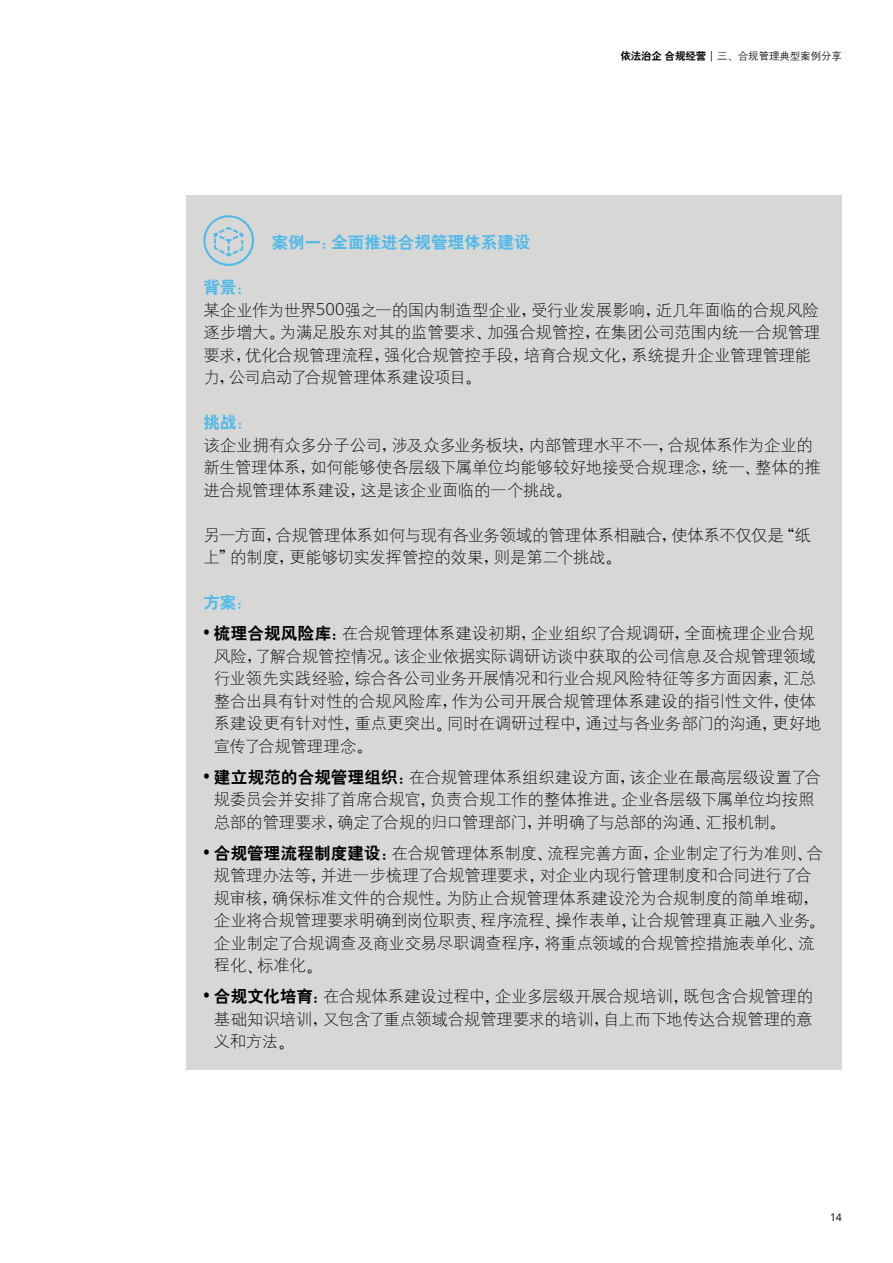
<style>
.page{position:relative;width:893px;height:1263px;background:#fff}
.page>*{position:absolute;margin:0;border:0;box-sizing:border-box;transform-origin:0 0}
.t1{font:16.5px/22.5px "H Yg 1 gj";letter-spacing:-.015em;color:#000}
.t2{font:16.5px "H Yb 2 gj";letter-spacing:.005em;color:#52b9e9}
.t3{font:10.5px "H Yg 2 gj";letter-spacing:-.01em;color:#000}
.t4{font:10.5px "Open Sans";color:#000}
.s1{font-family:"H Ya 6 gj"}
.s2{font-family:"H Yb 2 gj"}
.s3{font-family:"Open Sans"}
.s4{font-family:"Open Sans";font-weight:300}
.s5{font-family:"Open Sans";font-weight:700}
</style>
<div class="page">
<div style="left:186px;top:195px;width:656px;height:874px;background:#d7d8d6"></div>
<svg style="left:203px;top:215px;width:51px;height:51px"></svg>
<p class="t2" style="left:272px;top:234px;width:260px">案例一<span class="s1">：</span>全面推进合规管理体系建设</p>
<p class="t3" style="left:620px;top:51px;width:223px"><span class="s2">依法治企合规经营</span> <span class="s3">|</span> 三<span class="s1">、</span>合规管理典型案例分享</p>
<p class="t2" style="left:203px;top:279px;width:50px">背景<span class="s1">：</span></p>
<p class="t1" style="left:203px;top:298px;width:619px">某企业作为世界<span class="s4">500</span>强之一的国内制造型企业<span class="s1">，</span>受行业发展影响<span class="s1">，</span>近几年面临的合规风险逐步增大<span class="s1">。</span>为满足股东对其的监管要求<span class="s1">、</span>加强合规管控<span class="s1">，</span>在集团公司范围内统一合规管理要求<span class="s1">，</span>优化合规管理流程<span class="s1">，</span>强化合规管控手段<span class="s1">，</span>培育合规文化<span class="s1">，</span>系统提升企业管理管理能力<span class="s1">，</span>公司启动了合规管理体系建设项目<span class="s1">。</span></p>
<p class="t2" style="left:203px;top:414px;width:50px">挑战<span class="s1">：</span></p>
<p class="t1" style="left:203px;top:433px;width:619px">该企业拥有众多分子公司<span class="s1">，</span>涉及众多业务板块<span class="s1">，</span>内部管理水平不一<span class="s1">，</span>合规体系作为企业的新生管理体系<span class="s1">，</span>如何能够使各层级下属单位均能够较好地接受合规理念<span class="s1">，</span>统一<span class="s1">、</span>整体的推进合规管理体系建设<span class="s1">，</span>这是该企业面临的一个挑战<span class="s1">。</span></p>
<p class="t1" style="left:203px;top:523px;width:609px">另一方面<span class="s1">，</span>合规管理体系如何与现有各业务领域的管理体系相融合<span class="s1">，</span>使体系不仅仅是<span class="s1">“</span>纸上<span class="s1">”</span>的制度<span class="s1">，</span>更能够切实发挥管控的效果<span class="s1">，</span>则是第二个挑战<span class="s1">。</span></p>
<p class="t2" style="left:203px;top:594px;width:50px">方案<span class="s1">：</span></p>
<p class="t1" style="left:214px;top:622px;width:609px;text-indent:-11px"><span class="s5">•</span> <span class="s2">梳理合规风险库</span><span class="s1">：</span>在合规管理体系建设初期<span class="s1">，</span>企业组织了合规调研<span class="s1">，</span>全面梳理企业合规风险<span class="s1">，</span>了解合规管控情况<span class="s1">。</span>该企业依据实际调研访谈中获取的公司信息及合规管理领域行业领先实践经验<span class="s1">，</span>综合各公司业务开展情况和行业合规风险特征等多方面因素<span class="s1">，</span>汇总整合出具有针对性的合规风险库<span class="s1">，</span>作为公司开展合规管理体系建设的指引性文件<span class="s1">，</span>使体系建设更有针对性<span class="s1">，</span>重点更突出<span class="s1">。</span>同时在调研过程中<span class="s1">，</span>通过与各业务部门的沟通<span class="s1">，</span>更好地宣传了合规管理理念<span class="s1">。</span></p>
<p class="t1" style="left:214px;top:765px;width:609px;text-indent:-11px"><span class="s5">•</span> <span class="s2">建立规范的合规管理组织</span><span class="s1">：</span>在合规管理体系组织建设方面<span class="s1">，</span>该企业在最高层级设置了合规委员会并安排了首席合规官<span class="s1">，</span>负责合规工作的整体推进<span class="s1">。</span>企业各层级下属单位均按照总部的管理要求<span class="s1">，</span>确定了合规的归口管理部门<span class="s1">，</span>并明确了与总部的沟通<span class="s1">、</span>汇报机制<span class="s1">。</span></p>
<p class="t1" style="left:214px;top:841px;width:612px;text-indent:-11px"><span class="s5">•</span> <span class="s2">合规管理流程制度建设</span><span class="s1">：</span>在合规管理体系制度<span class="s1">、</span>流程完善方面<span class="s1">，</span>企业制定了行为准则<span class="s1">、</span>合规管理办法等<span class="s1">，</span>并进一步梳理了合规管理要求<span class="s1">，</span>对企业内现行管理制度和合同进行了合规审核<span class="s1">，</span>确保标准文件的合规性<span class="s1">。</span>为防止合规管理体系建设沦为合规制度的简单堆砌<span class="s1">，</span>企业将合规管理要求明确到岗位职责<span class="s1">、</span>程序流程<span class="s1">、</span>操作表单<span class="s1">，</span>让合规管理真正融入业务<span class="s1">。</span>企业制定了合规调查及商业交易尽职调查程序<span class="s1">，</span>将重点领域的合规管控措施表单化<span class="s1">、</span>流程化<span class="s1">、</span>标准化<span class="s1">。</span></p>
<p class="t1" style="left:214px;top:985px;width:601px;text-align:justify;text-indent:-11px"><span class="s5">•</span> <span class="s2">合规文化培育</span><span class="s1">：</span>在合规体系建设过程中<span class="s1">，</span>企业多层级开展合规培训<span class="s1">，</span>既包含合规管理的基础知识培训<span class="s1">，</span>又包含了重点领域合规管理要求的培训<span class="s1">，</span>自上而下地传达合规管理的意义和方法<span class="s1">。</span></p>
<p class="t4" style="left:830px;top:1210px;width:13px">14</p>
</div>
